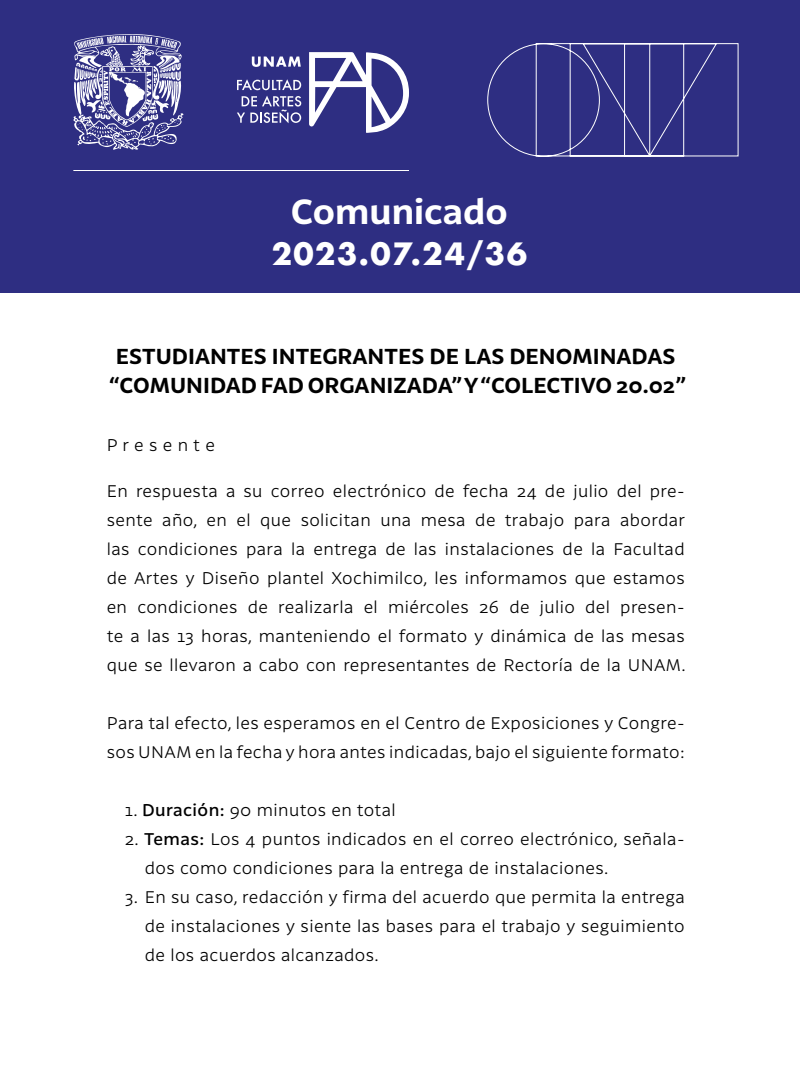
<style>
.page{position:relative;width:800px;height:1078px;background:#fff}
.page>*{position:absolute;margin:0;border:0;box-sizing:border-box;transform-origin:0 0}
.t1{font:700 33.9px "Latina Essential";color:#fff}
.t2{font:700 29.9px "Futura";letter-spacing:.05em;color:#fff}
.t3{font:700 21px/29px "Latina Essential";color:#000;text-align:center}
.t4{font:300 16.6px/29px "Latina Essential";letter-spacing:.025em;color:#000;text-align:justify}
.s1{font-weight:500}
</style>
<div class="page">
<div style="left:0;top:0;width:800px;height:293px;background:#2e2e82"></div>
<svg style="left:487px;top:43px;width:252px;height:114px"></svg>
<svg style="left:73px;top:34px;width:111px;height:116px"></svg>
<svg style="left:237px;top:79px;width:64px;height:11px"></svg>
<svg style="left:237px;top:96px;width:64px;height:27px"></svg>
<svg style="left:252px;top:57px;width:49px;height:10px"></svg>
<svg style="left:309px;top:52px;width:100px;height:81px"></svg>
<hr style="left:73px;top:170px;width:336px;height:1px;background:#fff">
<h1 class="t1" style="left:291px;top:192px;width:219px">Comunicado</h1>
<h2 class="t2" style="left:272px;top:232px;width:257px">2023.07.24/36</h2>
<p class="t3" style="left:109px;top:342px;width:578px">ESTUDIANTES INTEGRANTES DE LAS DENOMINADAS “COMUNIDAD FAD ORGANIZADA” Y “COLECTIVO 20.02”</p>
<p class="t4" style="left:107px;top:431px;width:110px">P r e s e n t e</p>
<p class="t4" style="left:107px;top:477px;width:580px">En respuesta a su correo electrónico de fecha 24 de julio del pre&shy;sente año, en el que solicitan una mesa de trabajo para abordar las condiciones para la entrega de las instalaciones de la Facultad de Artes y Diseño plantel Xochimilco, les informamos que estamos en condiciones de realizarla el miércoles 26 de julio del presen&shy;te a las 13 horas, manteniendo el formato y dinámica de las mesas que se llevaron a cabo con representantes de Rectoría de la UNAM.</p>
<p class="t4" style="left:107px;top:709px;width:580px">Para tal efecto, les esperamos en el Centro de Exposiciones y Congre&shy;sos UNAM en la fecha y hora antes indicadas, bajo el siguiente formato:</p>
<p class="t4" style="left:125px;top:796px;width:273px">1. <span class="s1">Duración:</span> 90 minutos en total</p>
<p class="t4" style="left:145px;top:825px;width:542px;text-indent:-20px">2. <span class="s1">Temas:</span> Los 4 puntos indicados en el correo electrónico, señala&shy;dos como condiciones para la entrega de instalaciones.</p>
<p class="t4" style="left:145px;top:883px;width:542px;text-indent:-20px">3. En su caso, redacción y firma del acuerdo que permita la entrega de instalaciones y siente las bases para el trabajo y seguimiento de los acuerdos alcanzados.</p>
</div>
